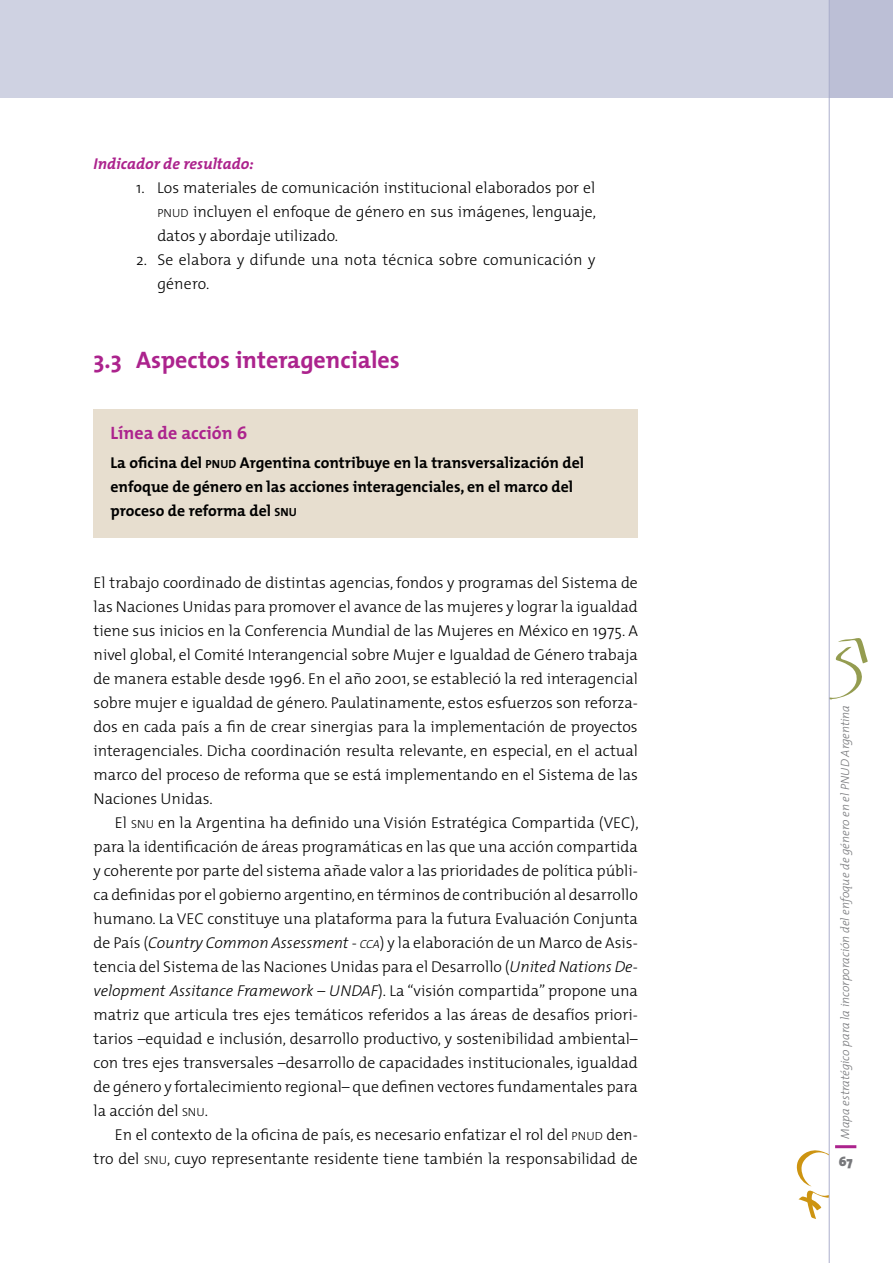
<style>
.page{position:relative;width:893px;height:1263px;background:#fff}
.page>*{position:absolute;margin:0;border:0;box-sizing:border-box;transform-origin:0 0}
.t1{font:700 24px "The Mix";color:#ac238d}
.t2{font:700 18px "The Mix";color:#ac238d}
.t3{font:300 15.75px/24px "The Mix";color:#000;text-align:justify}
.t4{font:700 15.75px/24px "The Mix";color:#000}
.t5{font:italic 700 15.75px "The Mix";color:#ac238d}
.t6{font:900 13.5px "The Mix";color:#77787b}
.t7{font:italic 300 12px "The Mix";color:#77787b}
.s1{font-size:11.85px}
.s2{font-style:italic}
.s3{font-style:italic;font-size:11.85px}
</style>
<div class="page">
<svg style="left:828px;top:637px;width:40px;height:63px"></svg>
<svg style="left:796px;top:1149px;width:33px;height:70px"></svg>
<div style="left:0;top:0;width:893px;height:98px;background:#cfd2e2"></div>
<hr style="left:835px;top:1145px;width:21px;height:3px;background:#ac238d">
<div style="left:769px;top:662px;width:60px;height:58px;background:#fff"></div>
<div style="left:829px;top:0;width:64px;height:98px;background:#bcbfd6"></div>
<hr style="left:829px;top:0;width:1px;height:1263px;background:#abafcc">
<div style="left:94px;top:410px;width:544px;height:128px;background:#e7decf"></div>
<p class="t5" style="left:94px;top:150px;width:162px">Indicador de resultado:</p>
<p class="t3" style="left:157px;top:175px;width:440px;text-indent:-21px">1. Los materiales de comunicación institucional elaborados por el <span class="s1">PNUD</span> incluyen el enfoque de género en sus imágenes, lenguaje, datos y abordaje utilizado.</p>
<p class="t3" style="left:157px;top:247px;width:439px;text-indent:-21px">2. Se elabora y difunde una nota técnica sobre comunicación y género.</p>
<h1 class="t1" style="left:94px;top:340px;width:308px">3.3 Aspectos interagenciales</h1>
<p class="t2" style="left:111px;top:418px;width:138px">Línea de acción 6</p>
<p class="t4" style="left:111px;top:450px;width:475px">La oficina del <span class="s1">PNUD</span> Argentina contribuye en la transversalización del enfoque de género en las acciones interagenciales, en el marco del proceso de reforma del <span class="s1">SNU</span></p>
<p class="t3" style="left:94px;top:570px;width:546px">El trabajo coordinado de distintas agencias, fondos y programas del Sistema de las Naciones Unidas para promover el avance de las mujeres y lograr la igualdad tiene sus inicios en la Conferencia Mundial de las Mujeres en México en 1975. A nivel global, el Comité Interangencial sobre Mujer e Igualdad de Género trabaja de manera estable desde 1996. En el año 2001, se estableció la red interagencial sobre mujer e igualdad de género. Paulatinamente, estos esfuerzos son reforza&shy;dos en cada país a fin de crear sinergias para la implementación de proyectos interagenciales. Dicha coordinación resulta relevante, en especial, en el actual marco del proceso de reforma que se está implementando en el Sistema de las Naciones Unidas.</p>
<p class="t3" style="left:94px;top:810px;width:547px;text-indent:21px">El <span class="s1">SNU</span> en la Argentina ha definido una Visión Estratégica Compartida (VEC), para la identificación de áreas programáticas en las que una acción compartida y coherente por parte del sistema añade valor a las prioridades de política públi&shy;ca definidas por el gobierno argentino, en términos de contribución al desarrollo humano. La VEC constituye una plataforma para la futura Evaluación Conjunta de País (<span class="s2">Country Common Assessment -</span> <span class="s3">CCA</span>) y la elaboración de un Marco de Asis&shy;tencia del Sistema de las Naciones Unidas para el Desarrollo (<span class="s2">United Nations De&shy;velopment Assitance Framework – UNDAF</span>). La “visión compartida” propone una matriz que articula tres ejes temáticos referidos a las áreas de desafíos priori&shy;tarios –equidad e inclusión, desarrollo productivo, y sostenibilidad ambiental– con tres ejes transversales –desarrollo de capacidades institucionales, igualdad de género y fortalecimiento regional– que definen vectores fundamentales para la acción del <span class="s1">SNU</span>.</p>
<p class="t3" style="left:94px;top:1122px;width:546px;text-align:right">En el contexto de la oficina de país, es necesario enfatizar el rol del <span class="s1">PNUD</span> den&shy;tro del <span class="s1">SNU</span>, cuyo representante residente tiene también la responsabilidad de</p>
<p class="t7" style="left:835px;top:1139px;width:435px;rotate:-90deg">Mapa estratégico para la incorporación del enfoque de género en el PNUD Argentina</p>
<p class="t6" style="left:839px;top:1150px;width:15px">67</p>
</div>
